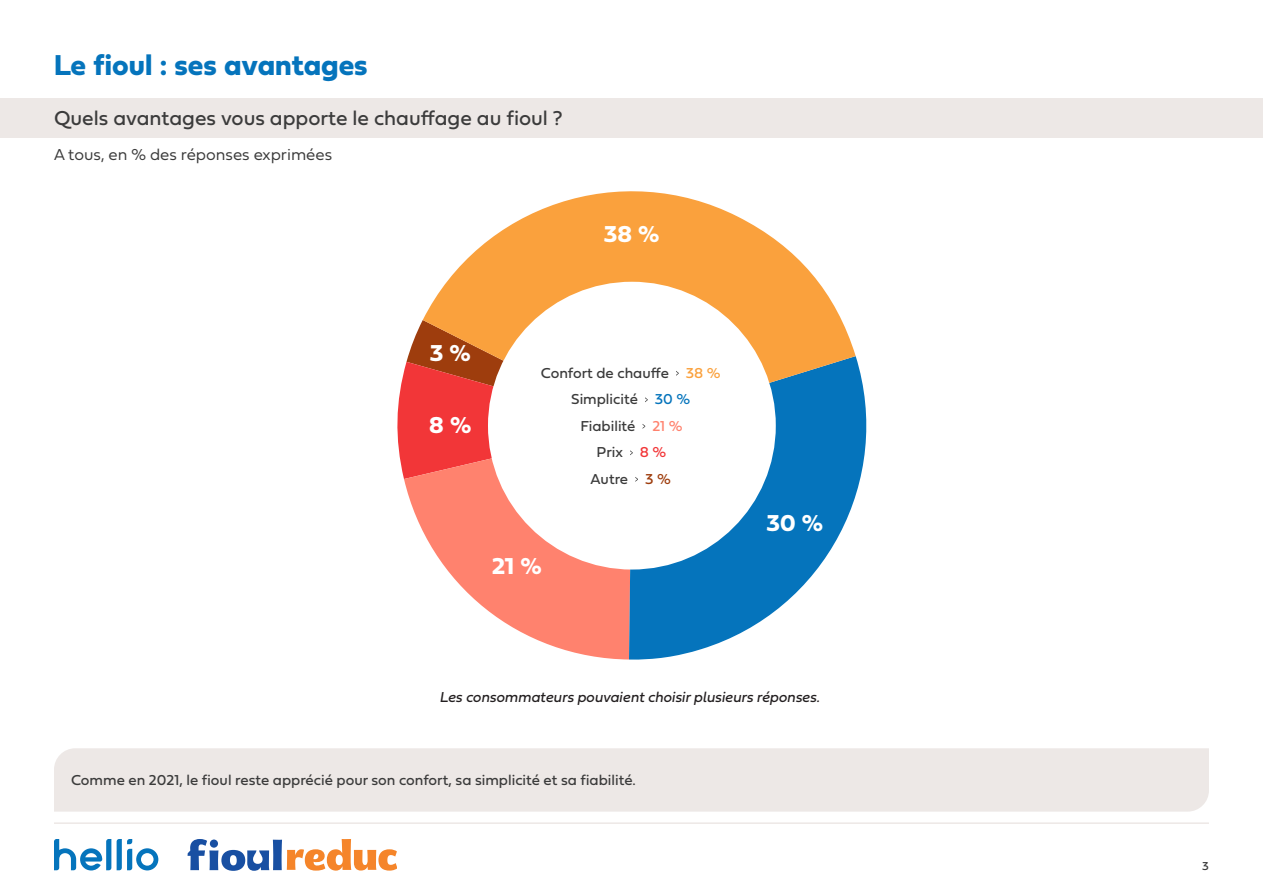
<style>
.page{position:relative;width:1263px;height:893px;background:#fff}
.page>*{position:absolute;margin:0;border:0;box-sizing:border-box;transform-origin:0 0}
.t1{font:30px "Fieldwork Geo Bold";color:#0574bc}
.t2{font:24px "Fieldwork Geo Bold";color:#fff}
.t3{font:21px "Fieldwork Geo Regular";color:#3b3b3b}
.t4{font:16.5px "Fieldwork Geo Light";color:#3b3b3b}
.t5{font:15px "Fieldwork Geo Regular";color:#3b3b3b}
.t6{font:italic 15px "Fieldwork";color:#231f20}
.t7{font:12px "Fieldwork Geo Regular";color:#3b3b3b}
.s1{color:#faa13d}
.s2{color:#0574bc}
.s3{color:#ff826e}
.s4{color:#f23638}
.s5{color:#9e3d0d}
</style>
<div class="page">
<svg style="left:188px;top:839px;width:209px;height:31px"></svg>
<svg style="left:54px;top:839px;width:57px;height:31px"></svg>
<svg style="left:117px;top:839px;width:41px;height:31px"></svg>
<hr style="left:54px;top:822px;width:1155px;height:2px;background:#ede8e6">
<svg style="left:404px;top:482px;width:225px;height:177px;fill:#ff826e"></svg>
<svg style="left:629px;top:357px;width:238px;height:303px;fill:#0574bc"></svg>
<svg style="left:423px;top:191px;width:433px;height:234px;fill:#faa13d"></svg>
<div style="left:0;top:98px;width:1263px;height:40px;background:#ede8e6"></div>
<div style="left:488px;top:282px;width:288px;height:287px;background:#fff;border-radius:50%"></div>
<svg style="left:397px;top:320px;width:251px;height:162px"></svg>
<div style="left:54px;top:748px;width:1155px;height:64px;background:#ede8e6"></div>
<p class="t1" style="left:54px;top:41px;width:315px">Le fioul : ses avantages</p>
<p class="t3" style="left:54px;top:101px;width:510px">Quels avantages vous apporte le chauffage au fioul ?</p>
<p class="t4" style="left:54px;top:141px;width:280px">A tous, en % des réponses exprimées</p>
<p class="t2" style="left:604px;top:215px;width:58px">38 %</p>
<p class="t2" style="left:430px;top:334px;width:43px">3 %</p>
<p class="t2" style="left:429px;top:406px;width:44px">8 %</p>
<p class="t5" style="left:541px;top:361px;width:181px">Confort de chauffe <span class="s1">38 %</span></p>
<p class="t5" style="left:571px;top:387px;width:121px">Simplicité <span class="s2">30 %</span></p>
<p class="t5" style="left:580px;top:414px;width:104px">Fiabilité <span class="s3">21 %</span></p>
<p class="t5" style="left:597px;top:440px;width:71px">Prix <span class="s4">8 %</span></p>
<p class="t5" style="left:591px;top:467px;width:82px">Autre <span class="s5">3 %</span></p>
<p class="t2" style="left:492px;top:547px;width:52px">21 %</p>
<p class="t2" style="left:766px;top:504px;width:59px">30 %</p>
<p class="t6" style="left:439px;top:685px;width:382px">Les consommateurs pouvaient choisir plusieurs réponses.</p>
<p class="t5" style="left:71px;top:768px;width:566px">Comme en 2021, le fioul reste apprécié pour son confort, sa simplicité et sa fiabilité.</p>
<p class="t7" style="left:1202px;top:857px;width:8px">3</p>
</div>
